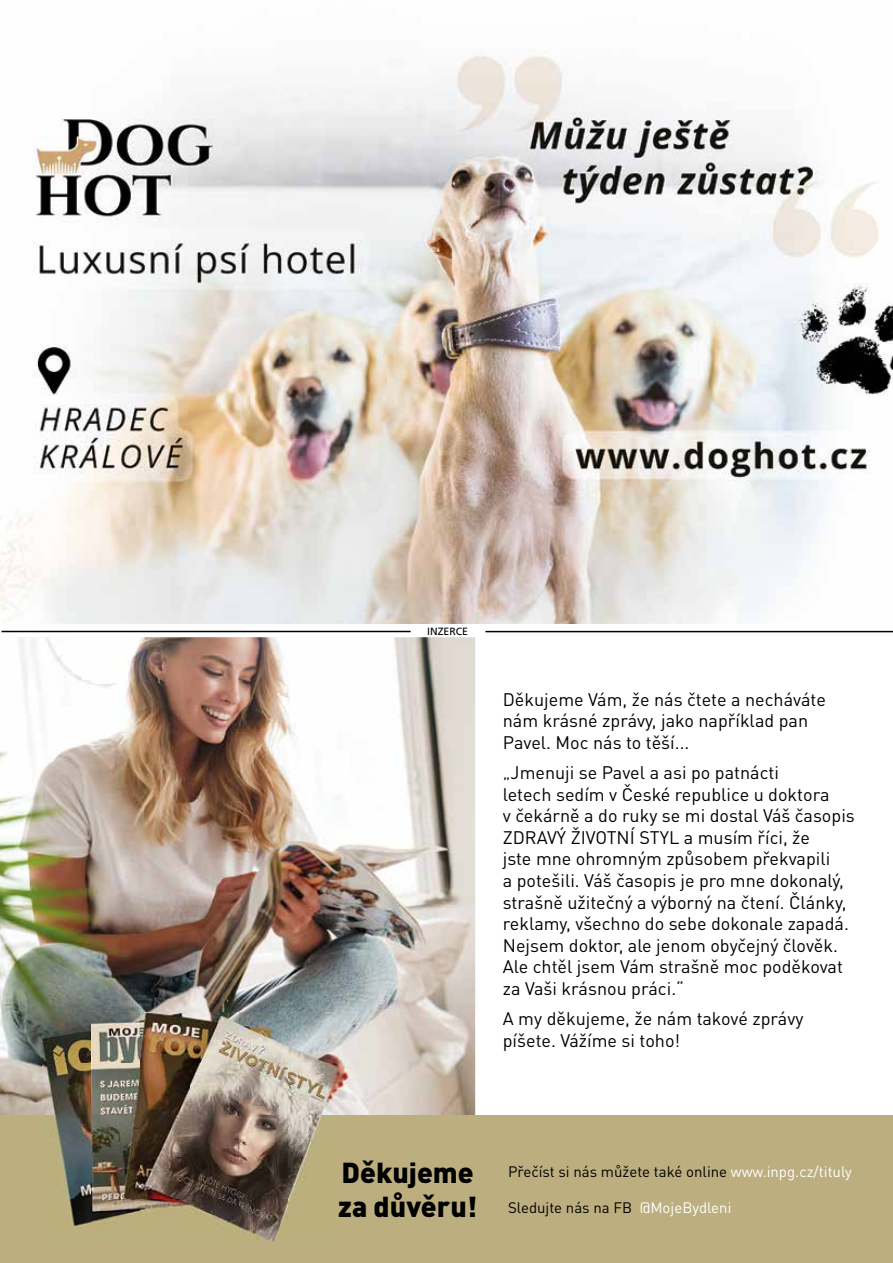
<style>
.page{position:relative;width:893px;height:1263px;background:#fff}
.page>*{position:absolute;margin:0;border:0;box-sizing:border-box;transform-origin:0 0}
.t1{font:900 28.5px/34.2px "DIN Pro";color:#000}
.t2{font:18px/21.6px "DIN Pro";color:#000}
.t3{font:15px "DIN Pro";color:#000}
.t4{font:10.5px "Frutiger OT";color:#000}
.s1{color:#fff}
</style>
<div class="page">
<hr style="left:2px;top:631px;width:409px;height:1px;background:#000">
<hr style="left:485px;top:631px;width:408px;height:1px;background:#000">
<img style="left:0;top:50px;width:893px;height:574px">
<img style="left:0;top:637px;width:475px;height:478px">
<div style="left:0;top:1115px;width:893px;height:148px;background:#bcae7e"></div>
<img style="left:43px;top:1012px;width:295px;height:230px">
<p class="t4" style="left:427px;top:626px;width:42px">INZERCE</p>
<p class="t2" style="left:503px;top:688px;width:325px">Děkujeme Vám, že nás čtete a necháváte nám krásné zprávy, jako například pan<br>Pavel. Moc nás to těší...</p>
<p class="t2" style="left:503px;top:761px;width:353px">„Jmenuji se Pavel a asi po patnácti<br>letech sedím v České republice u doktora<br>v čekárně a do ruky se mi dostal Váš časopis ZDRAVÝ ŽIVOTNÍ STYL a musím říci, že<br>jste mne ohromným způsobem překvapili<br>a potešili. Váš časopis je pro mne dokonalý, strašně užitečný a výborný na čtení. Články, reklamy, všechno do sebe dokonale zapadá.<br>Nejsem doktor, ale jenom obyčejný člověk.<br>Ale chtěl jsem Vám strašně moc poděkovat za Vaši krásnou práci.“</p>
<p class="t2" style="left:503px;top:1007px;width:302px">A my děkujeme, že nám takové zprávy píšete. Vážíme si toho!</p>
<h1 class="t1" style="left:338px;top:1154px;width:141px">Děkujeme za důvěru!</h1>
<p class="t3" style="left:508px;top:1161px;width:345px">Přečíst si nás můžete také online <span class="s1">www.inpg.cz/tituly</span></p>
<p class="t3" style="left:508px;top:1197px;width:225px">Sledujte nás na FB <span class="s1">@MojeBydleni</span></p>
</div>
